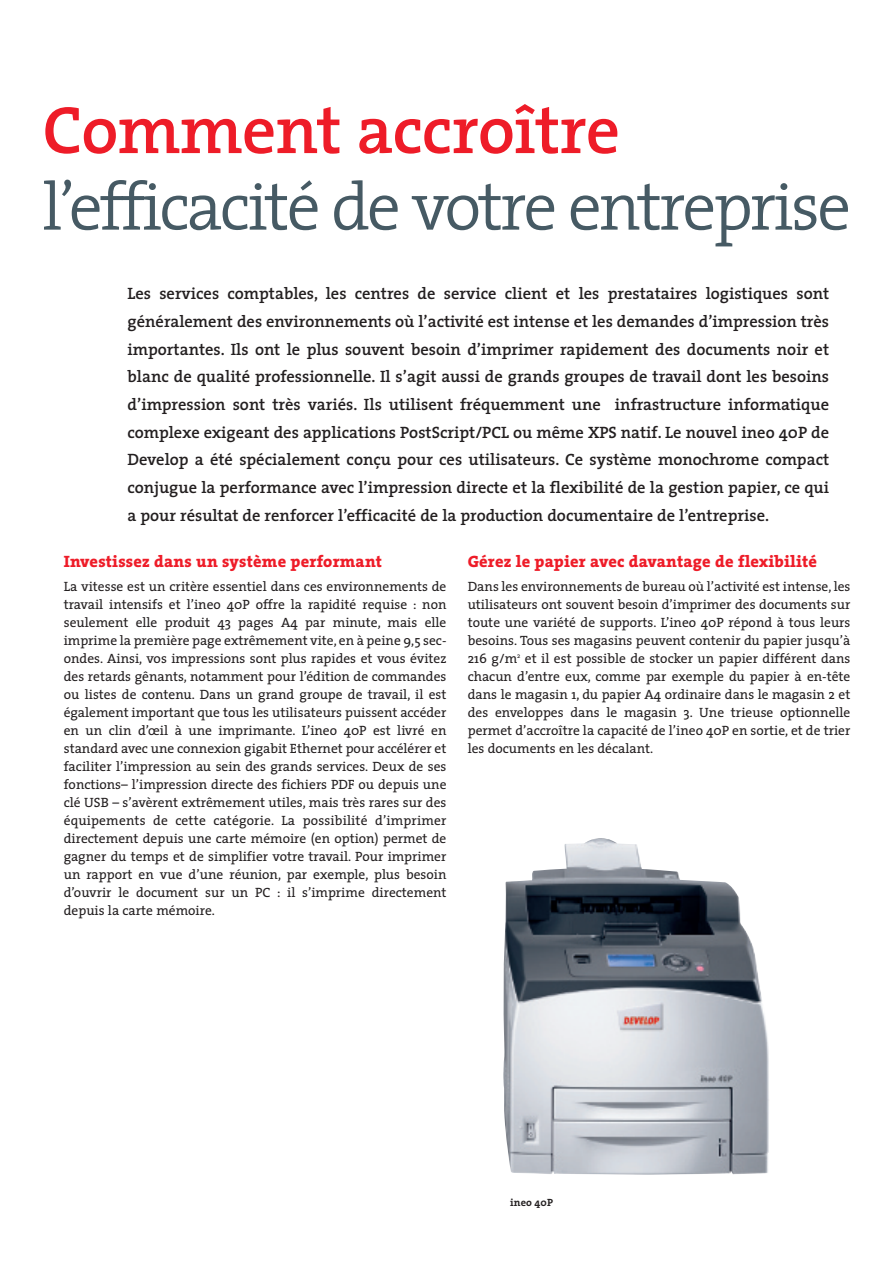
<style>
.page{position:relative;width:893px;height:1263px;background:#fff}
.page>*{position:absolute;margin:0;border:0;box-sizing:border-box;transform-origin:0 0}
.t1{font:300 67.5px "The Serif";letter-spacing:-.045em;color:#465a64}
.t2{font:600 67.5px "The Serif";letter-spacing:-.01em;color:#ee1c28}
.t3{font:600 16.5px/27.6px "The Serif";color:#231f20;text-align:justify}
.t4{font:800 16.5px "The Serif";letter-spacing:.01em;color:#ee1c28}
.t5{font:13.5px/18px "The Serif";color:#231f20;text-align:justify}
.t6{font:700 10.5px "The Serif";letter-spacing:.005em;color:#231f20}
</style>
<div class="page">
<img style="left:503px;top:838px;width:266px;height:337px">
<h1 class="t2" style="left:43px;top:104px;width:579px">Comment accroître</h1>
<h1 class="t1" style="left:43px;top:180px;width:810px">l’efficacité de votre entreprise</h1>
<p class="t3" style="left:128px;top:282px;width:703px">Les services comptables, les centres de service client et les prestataires logistiques sont généralement des environnements où l’activité est intense et les demandes d’impression très importantes. Ils ont le plus souvent besoin d’imprimer rapidement des documents noir et blanc de qualité professionnelle. Il s’agit aussi de grands groupes de travail dont les besoins d’impression sont très variés. Ils utilisent fréquemment une infrastructure informatique complexe exigeant des applications PostScript/PCL ou même XPS natif. Le nouvel ineo 40P de Develop a été spécialement conçu pour ces utilisateurs. Ce système monochrome compact conjugue la performance avec l’impression directe et la flexibilité de la gestion papier, ce qui a pour résultat de renforcer l’efficacité de la production documentaire de l’entreprise.</p>
<p class="t4" style="left:468px;top:555px;width:351px">Gérez le papier avec davantage de flexibilité</p>
<p class="t5" style="left:468px;top:578px;width:384px">Dans les environnements de bureau où l’activité est intense, les utilisateurs ont souvent besoin d’imprimer des documents sur toute une variété de supports. L’ineo 40P répond à tous leurs besoins. Tous ses magasins peuvent contenir du papier jusqu’à 216 g/m<sup>2</sup> et il est possible de stocker un papier différent dans chacun d’entre eux, comme par exemple du papier à en-tête dans le magasin 1, du papier A4 ordinaire dans le magasin 2 et des enveloppes dans le magasin 3. Une trieuse optionnelle permet d’accroître la capacité de l’ineo 40P en sortie, et de trier les documents en les décalant.</p>
<p class="t4" style="left:64px;top:555px;width:320px">Investissez dans un système performant</p>
<p class="t5" style="left:64px;top:578px;width:384px">La vitesse est un critère essentiel dans ces environnements de travail intensifs et l’ineo 40P offre la rapidité requise : non seulement elle produit 43 pages A4 par minute, mais elle imprime la première page extrêmement vite, en à peine 9,5 sec&shy;ondes. Ainsi, vos impressions sont plus rapides et vous évitez des retards gênants, notamment pour l’édition de commandes ou listes de contenu. Dans un grand groupe de travail, il est également important que tous les utilisateurs puissent accéder en un clin d’œil à une imprimante. L’ineo 40P est livré en standard avec une connexion gigabit Ethernet pour accélérer et faciliter l’impression au sein des grands services. Deux de ses fonctions– l’impression directe des fichiers PDF ou depuis une clé USB – s’avèrent extrêmement utiles, mais très rares sur des équipements de cette catégorie. La possibilité d’imprimer directement depuis une carte mémoire (en option) permet de gagner du temps et de simplifier votre travail. Pour imprimer un rapport en vue d’une réunion, par exemple, plus besoin d’ouvrir le document sur un PC : il s’imprime directement depuis la carte mémoire.</p>
<p class="t6" style="left:510px;top:1198px;width:44px">ineo 40P</p>
</div>
